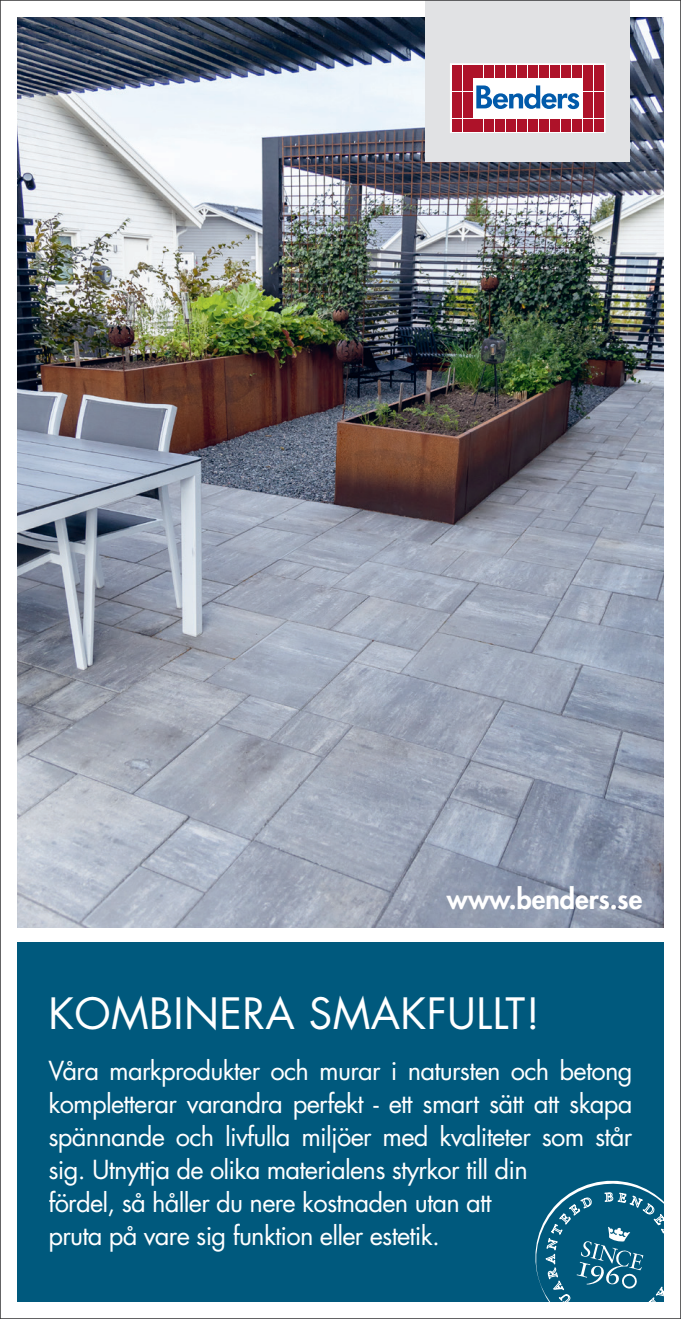
<style>
.page{position:relative;width:681px;height:1319px;background:#fff}
.page>*{position:absolute;margin:0;border:0;box-sizing:border-box;transform-origin:0 0}
.t1{font:42px "Futura Std";letter-spacing:.01em;color:#fff}
.t2{font:800 27px "Futura Std";color:#fff}
.t3{font:25.5px/33px "Futura Std";letter-spacing:-.03em;color:#fff}
</style>
<div class="page">
<img style="left:17px;top:17px;width:646px;height:910px">
<div style="left:425px;top:0;width:204px;height:162px;background:#e1e2e4"></div>
<svg style="left:452px;top:66px;width:151px;height:64px;background:#f2dadd"></svg>
<div style="left:450px;top:64px;width:155px;height:68px;border:1px solid #fff"></div>
<div style="left:451px;top:65px;width:10px;height:12px;background:#ae1229"></div>
<div style="left:462px;top:65px;width:10px;height:12px;background:#ae1229"></div>
<div style="left:451px;top:78px;width:10px;height:13px;background:#ae1229"></div>
<div style="left:462px;top:78px;width:10px;height:13px;background:#ae1229"></div>
<div style="left:451px;top:92px;width:10px;height:12px;background:#ae1229"></div>
<div style="left:462px;top:92px;width:10px;height:12px;background:#ae1229"></div>
<div style="left:451px;top:105px;width:10px;height:13px;background:#ae1229"></div>
<div style="left:462px;top:105px;width:10px;height:13px;background:#ae1229"></div>
<div style="left:451px;top:119px;width:10px;height:12px;background:#ae1229"></div>
<div style="left:462px;top:119px;width:10px;height:12px;background:#ae1229"></div>
<div style="left:473px;top:65px;width:10px;height:12px;background:#ae1229"></div>
<div style="left:484px;top:65px;width:10px;height:12px;background:#ae1229"></div>
<div style="left:495px;top:65px;width:10px;height:12px;background:#ae1229"></div>
<div style="left:506px;top:65px;width:10px;height:12px;background:#ae1229"></div>
<div style="left:517px;top:65px;width:10px;height:12px;background:#ae1229"></div>
<div style="left:528px;top:65px;width:10px;height:12px;background:#ae1229"></div>
<div style="left:539px;top:65px;width:9px;height:12px;background:#ae1229"></div>
<div style="left:550px;top:65px;width:9px;height:12px;background:#ae1229"></div>
<div style="left:561px;top:65px;width:9px;height:12px;background:#ae1229"></div>
<div style="left:572px;top:65px;width:9px;height:12px;background:#ae1229"></div>
<div style="left:473px;top:119px;width:10px;height:12px;background:#ae1229"></div>
<div style="left:484px;top:119px;width:10px;height:12px;background:#ae1229"></div>
<div style="left:495px;top:119px;width:10px;height:12px;background:#ae1229"></div>
<div style="left:506px;top:119px;width:10px;height:12px;background:#ae1229"></div>
<div style="left:517px;top:119px;width:10px;height:12px;background:#ae1229"></div>
<div style="left:528px;top:119px;width:10px;height:12px;background:#ae1229"></div>
<div style="left:539px;top:119px;width:9px;height:12px;background:#ae1229"></div>
<div style="left:550px;top:119px;width:9px;height:12px;background:#ae1229"></div>
<div style="left:561px;top:119px;width:9px;height:12px;background:#ae1229"></div>
<div style="left:572px;top:119px;width:9px;height:12px;background:#ae1229"></div>
<div style="left:583px;top:65px;width:9px;height:12px;background:#ae1229"></div>
<div style="left:594px;top:65px;width:9px;height:12px;background:#ae1229"></div>
<div style="left:583px;top:78px;width:9px;height:13px;background:#ae1229"></div>
<div style="left:594px;top:78px;width:9px;height:13px;background:#ae1229"></div>
<div style="left:583px;top:92px;width:9px;height:12px;background:#ae1229"></div>
<div style="left:594px;top:92px;width:9px;height:12px;background:#ae1229"></div>
<div style="left:583px;top:105px;width:9px;height:13px;background:#ae1229"></div>
<div style="left:594px;top:105px;width:9px;height:13px;background:#ae1229"></div>
<div style="left:583px;top:119px;width:9px;height:12px;background:#ae1229"></div>
<div style="left:594px;top:119px;width:9px;height:12px;background:#ae1229"></div>
<svg style="left:476px;top:85px;width:103px;height:24px;background:#8db5d8"></svg>
<div style="left:17px;top:942px;width:646px;height:359px;background:#00597d"></div>
<svg style="left:531px;top:1175px;width:133px;height:127px"></svg>
<p class="t2" style="left:446px;top:882px;width:197px">www.benders.se</p>
<h1 class="t1" style="left:48px;top:986px;width:492px">KOMBINERA SMAKFULLT!</h1>
<p class="t3" style="left:48px;top:1053px;width:585px">Våra markprodukter och murar i natursten och betong kompletterar varandra perfekt - ett smart sätt att skapa spännande och livfulla miljöer med kvaliteter som står sig. Utnyttja de olika materialens styrkor till din<br>fördel, så håller du nere kostnaden utan att<br>pruta på vare sig funktion eller estetik.</p>
</div>
